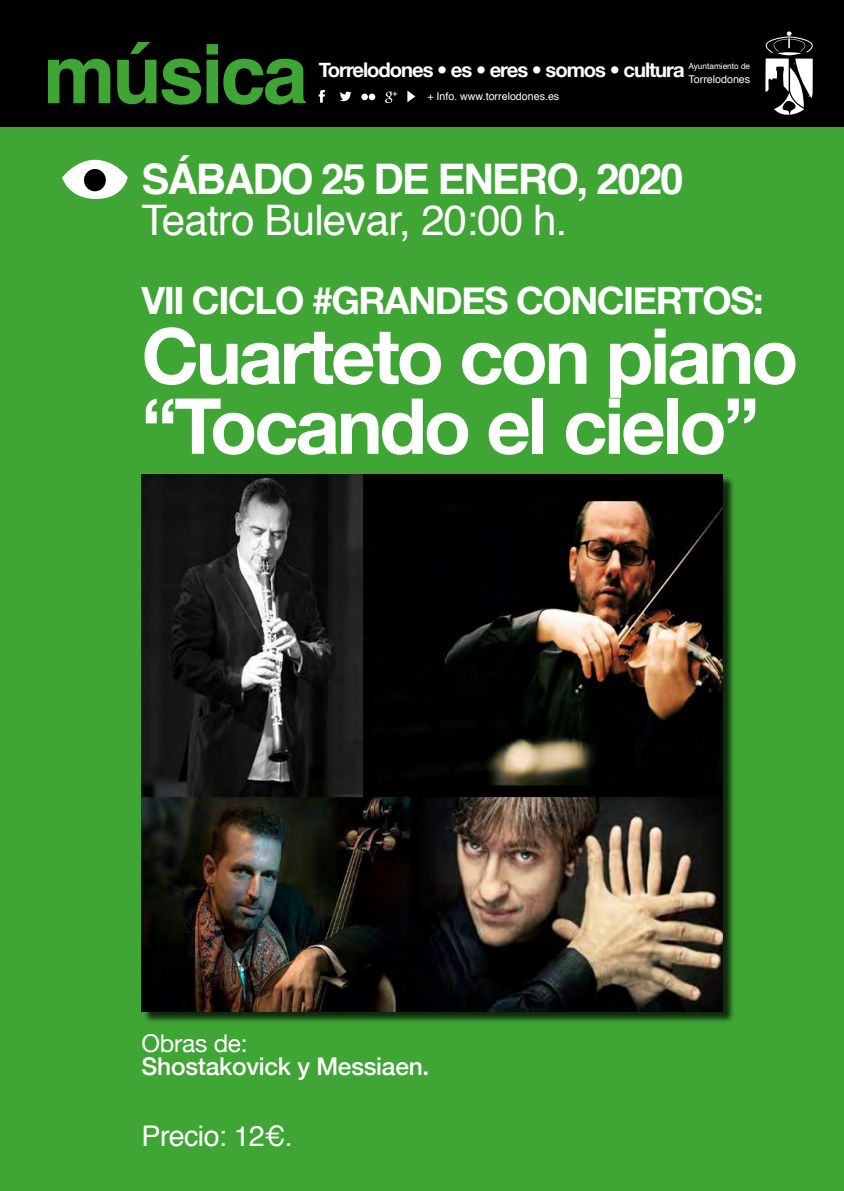
<style>
.page{position:relative;width:844px;height:1191px;background:#fff}
.page>*{position:absolute;margin:0;border:0;box-sizing:border-box;transform-origin:0 0}
.t1{font:700 81.73px "Helvetica";letter-spacing:-.04em;color:#3fa535}
.t2{font:700 77.35px/70px "Helvetica Neue";letter-spacing:-.04em;color:#fff}
.t3{font:42.18px "Helvetica";letter-spacing:-.02em;color:#fff}
.t4{font:700 42.18px "Helvetica";letter-spacing:-.05em;color:#fff}
.t5{font:700 37.62px "Helvetica Neue";letter-spacing:-.04em;color:#fff}
.t6{font:28.53px "Helvetica";letter-spacing:-.02em;color:#fff}
.t7{font:500 24.5px "Helvetica Neue";letter-spacing:-.01em;color:#fff}
.t8{font:24.5px "Helvetica Neue";letter-spacing:-.01em;color:#fff}
.t9{font:700 20.12px "Helvetica Neue";letter-spacing:-.05em;color:#fff}
.t10{font:10.67px "Helvetica";color:#fff}
.t11{font:8.22px "Helvetica";color:#fff}
</style>
<div class="page">
<div style="left:0;top:115px;width:843px;height:1076px;background:#3fa535"></div>
<div style="left:0;top:0;width:843px;height:127px;background:#000"></div>
<svg style="left:62px;top:160px;width:66px;height:39px"></svg>
<div style="left:84px;top:169px;width:22px;height:22px;background:#000;border-radius:50%"></div>
<svg style="left:765px;top:31px;width:47px;height:84px"></svg>
<svg style="left:318px;top:90px;width:7px;height:13px"></svg>
<svg style="left:385px;top:92px;width:12px;height:11px"></svg>
<svg style="left:340px;top:91px;width:11px;height:10px"></svg>
<div style="left:368px;top:94px;width:7px;height:6px;background:#fff;border-radius:50%"></div>
<div style="left:361px;top:94px;width:7px;height:6px;background:#fff;border-radius:50%"></div>
<svg style="left:407px;top:91px;width:8px;height:11px"></svg>
<div style="left:144px;top:476px;width:591px;height:547px;background:#000;opacity:.75"></div>
<img style="left:141px;top:474px;width:581px;height:537px">
<h1 class="t1" style="left:43px;top:8px;width:267px">música</h1>
<h3 class="t9" style="left:318px;top:57px;width:367px">Torrelodones • es • eres • somos • cultura</h3>
<p class="t10" style="left:427px;top:88px;width:133px">+ Info. www.torrelodones.es</p>
<p class="t11" style="left:688px;top:60px;width:63px">Ayuntamiento de</p>
<p class="t10" style="left:688px;top:71px;width:63px">Torrelodones</p>
<h3 class="t4" style="left:141px;top:145px;width:543px">SÁBADO 25 DE ENERO, 2020</h3>
<h3 class="t3" style="left:141px;top:188px;width:427px">Teatro Bulevar, 20:00 h.</h3>
<h3 class="t5" style="left:141px;top:277px;width:623px">VII CICLO #GRANDES CONCIERTOS:</h3>
<h2 class="t2" style="left:141px;top:319px;width:658px">Cuarteto con piano “Tocando el cielo”</h2>
<h3 class="t8" style="left:141px;top:1029px;width:108px">Obras de:</h3>
<h3 class="t7" style="left:141px;top:1046px;width:289px">Shostakovick y Messiaen.</h3>
<h3 class="t6" style="left:141px;top:1114px;width:153px">Precio: 12€.</h3>
</div>
